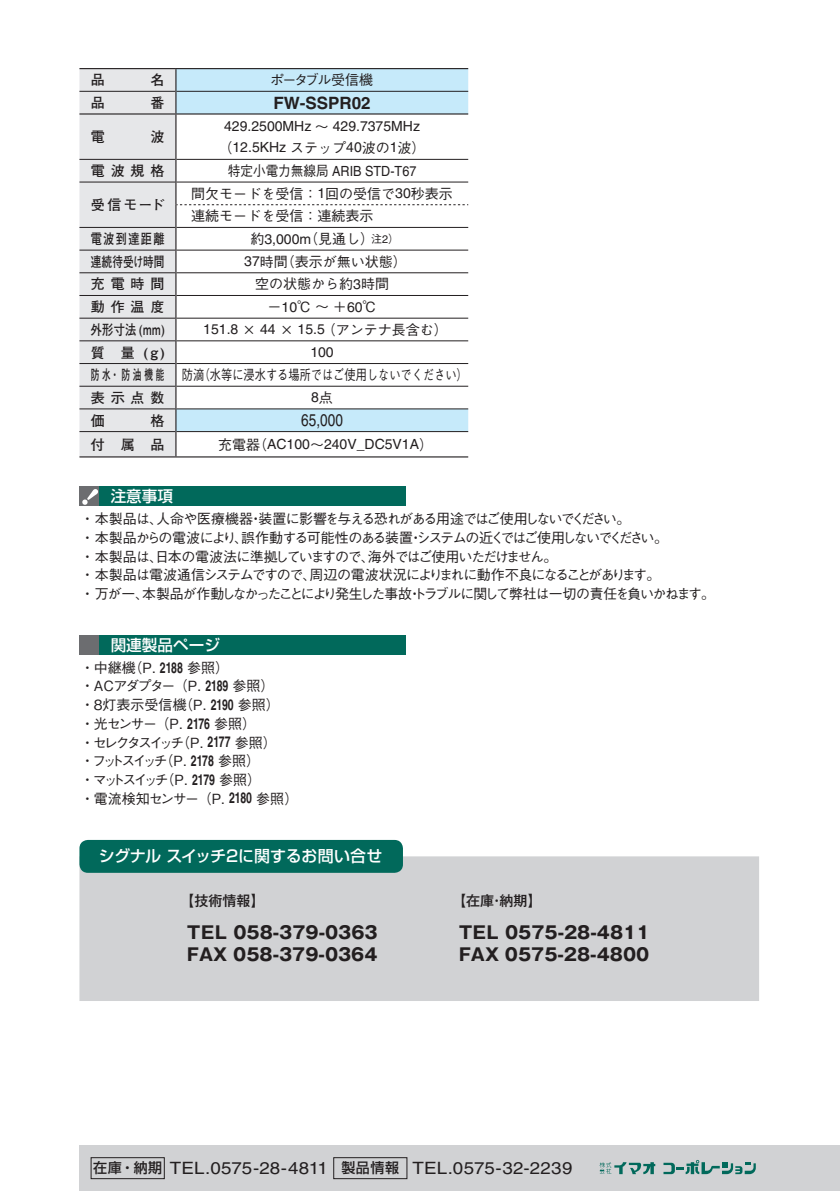
<style>
.page{position:relative;width:840px;height:1191px;background:#fff}
.page>*{position:absolute;margin:0;border:0;box-sizing:border-box;transform-origin:0 0}
.t1{font:700 17.4px/22px "Gothic MB101 Pr 6 N";color:#231f20}
.t2{font:17px "Helvetica LT Std";letter-spacing:.005em;color:#231f20;scale:1.1 1}
.t3{font:700 17px "Helvetica LT Std";color:#231f20}
.t4{font:17px "Helvetica LT Std";letter-spacing:.005em;color:#231f20;scale:.8 1}
.t5{font:500 16px "Shin Go Pr 6 N";letter-spacing:-.015em;color:#fff}
.t6{font:500 15.6px "Shin Go Pr 6 N";color:#fff}
.t7{font:500 14px/18.8px "Gothic BBB Pr 6 N";letter-spacing:-.095em;color:#231f20}
.t8{font:500 14px/18.8px "Gothic BBB Pr 6 N";letter-spacing:-.115em;color:#231f20}
.t9{font:14px/21px "Helvetica LT Std";color:#231f20;text-align:center}
.t10{font:500 14px/22.6px "Gothic BBB Pr 6 N";color:#231f20}
.t11{font:500 14px/22.8px "Gothic BBB Pr 6 N";color:#231f20;scale:.8 1}
.t12{font:700 14px "Futo Go B101 Pr 6 N";letter-spacing:.115em;color:#231f20}
.t13{font:500 14px "Gothic BBB Pr 6 N";letter-spacing:-.065em;color:#231f20}
.t14{font:14px "Helvetica LT Std";color:#231f20;scale:.9 1}
.t15{font:700 14px "Futo Go B101 Pr 6 N";letter-spacing:.115em;color:#231f20;scale:.8 1}
.t16{font:500 14px "Gothic MB101 Pr 6 N";color:#231f20}
.t17{font:700 14px "Futo Go B101 Pr 6 N";letter-spacing:.01em;color:#231f20;scale:.76 1}
.s1{font-family:"Gothic BBB Pr 6 N";font-weight:500}
.s2{font-family:"Helvetica LT Std";font-weight:400}
.s3{font-size:11px}
.s4{font-family:"Helvetica LT Std";font-weight:400;font-size:11px}
.s5{font-family:"Futo Go B101 Pr 6 N";font-weight:700}
.s6{font-family:"Helvetica LT Std";font-weight:700;font-size:15px}
.s7{font-family:"Shin Go Pr 6 N";font-weight:500;font-size:14px}
</style>
<div class="page">
<div style="left:79px;top:1145px;width:760px;height:46px;background:#d1d2d4"></div>
<div style="left:91px;top:1157px;width:73px;height:22px;border:1px solid #231f20"></div>
<div style="left:333px;top:1157px;width:74px;height:22px;border:1px solid #231f20"></div>
<svg style="left:599px;top:1162px;width:56px;height:12px"></svg>
<svg style="left:663px;top:1160px;width:92px;height:14px"></svg>
<hr style="left:79px;top:68px;width:97px;height:1px;background:#231f20">
<hr style="left:176px;top:68px;width:292px;height:1px;background:#231f20">
<svg style="left:79px;top:69px;width:389px;height:388px"></svg>
<div style="left:79px;top:486px;width:20px;height:20px;background:#6c6d70"></div>
<div style="left:99px;top:486px;width:306px;height:20px;background:#01695b"></div>
<svg style="left:82px;top:489px;width:16px;height:16px"></svg>
<div style="left:79px;top:856px;width:679px;height:145px;background:#d1d2d4"></div>
<div style="left:79px;top:840px;width:324px;height:33px;background:#01695b;border-radius:9px"></div>
<div style="left:79px;top:635px;width:20px;height:19px;background:#6c6d70"></div>
<div style="left:99px;top:635px;width:306px;height:19px;background:#01695b"></div>
<p class="t12" style="left:91px;top:69px;width:15px">品</p>
<p class="t12" style="left:150px;top:69px;width:15px">名</p>
<p class="t13" style="left:270px;top:69px;width:104px">ポータブル受信機</p>
<p class="t12" style="left:91px;top:91px;width:15px">品</p>
<p class="t12" style="left:150px;top:91px;width:15px">番</p>
<p class="t3" style="left:273px;top:92px;width:99px">FW-SSPR02</p>
<p class="t12" style="left:91px;top:125px;width:15px">電</p>
<p class="t12" style="left:150px;top:125px;width:15px">波</p>
<p class="t9" style="left:218px;top:116px;width:208px">429.2500MHz <span class="s1">～</span> 429.7375MHz<span class="s1">（</span>12.5KHz <span class="s1">ステップ</span>40<span class="s1">波の</span>1<span class="s1">波）</span></p>
<p class="t12" style="left:91px;top:159px;width:75px">電波規格</p>
<p class="t14" style="left:228px;top:163px;width:211px"><span class="s1">特定小電力無線局</span> ARIB STD-T67</p>
<p class="t12" style="left:91px;top:193px;width:76px">受信モード</p>
<p class="t10" style="left:191px;top:181px;width:263px">間欠モードを受信：<span class="s2">1</span>回の受信で<span class="s2">30</span>秒表示連続モードを受信：連続表示</p>
<p class="t15" style="left:91px;top:228px;width:94px">電波到達距離</p>
<p class="t13" style="left:250px;top:227px;width:150px">約<span class="s2">3,000m</span>（見通し）<span class="s3">注</span><span class="s4">2</span><span class="s3">）</span></p>
<p class="t17" style="left:91px;top:250px;width:98px">連続待受け時間</p>
<p class="t10" style="left:244px;top:249px;width:164px"><span class="s2">37</span>時間（表示が無い状態）</p>
<p class="t12" style="left:91px;top:273px;width:75px">充電時間</p>
<p class="t10" style="left:255px;top:272px;width:135px">空の状態から約<span class="s2">3</span>時間</p>
<p class="t12" style="left:91px;top:296px;width:75px">動作温度</p>
<p class="t13" style="left:267px;top:296px;width:110px">－<span class="s2">10</span>℃ ～＋<span class="s2">60</span>℃</p>
<p class="t15" style="left:91px;top:318px;width:94px">外形寸法 (mm)</p>
<p class="t9" style="left:203px;top:319px;width:246px">151.8 <span class="s1">×</span> 44 <span class="s1">×</span> 15.5 <span class="s1">（アンテナ長含む）</span></p>
<p class="t12" style="left:91px;top:341px;width:75px">質 量 (g)</p>
<p class="t11" style="left:91px;top:339px;width:472px;text-indent:219px"><span class="s2">100<br></span><span class="s5">防水・防油機能</span> 防滴（水等に浸水する場所ではご使用しないでください）<span class="s5">表示点数</span></p>
<p class="t9" style="left:311px;top:387px;width:23px">8<span class="s1">点</span></p>
<p class="t12" style="left:91px;top:409px;width:15px">価</p>
<p class="t12" style="left:150px;top:409px;width:15px">格</p>
<p class="t4" style="left:301px;top:410px;width:53px">65,000</p>
<p class="t12" style="left:91px;top:433px;width:75px">付属品</p>
<p class="t9" style="left:218px;top:434px;width:216px"><span class="s1">充電器（</span>AC100<span class="s1">～</span>240V_DC5V1A<span class="s1">）</span></p>
<p class="t6" style="left:111px;top:483px;width:64px">注意事項</p>
<p class="t7" style="left:81px;top:508px;width:635px">・ 本製品は､人命や医療機器・装置に影響を与える恐れがある用途ではご使用しないでください｡<br>・ 本製品からの電波により､誤作動する可能性のある装置・システムの近くではご使用しないでください｡<br>・ 本製品は、日本の電波法に準拠していますので、海外ではご使用いただけません。<br>・ 本製品は電波通信システムですので、周辺の電波状況によりまれに動作不良になることがあります。<br>・ 万が一、本製品が作動しなかったことにより発生した事故・トラブルに関して弊社は一切の責任を負いかねます。</p>
<p class="t6" style="left:111px;top:632px;width:111px">関連製品ページ</p>
<p class="t8" style="left:81px;top:657px;width:219px">・中継機（P. <span class="s6">2188</span> 参照）<br>・ACアダプター（P. <span class="s6">2189</span> 参照）・8灯表示受信機（P. <span class="s6">2190</span> 参照）<br>・光センサー（P. <span class="s6">2176</span> 参照）<br>・セレクタスイッチ（P. <span class="s6">2177</span> 参照）<br>・フットスイッチ（P. <span class="s6">2178</span> 参照）<br>・マットスイッチ（P. <span class="s6">2179</span> 参照）<br>・電流検知センサー（P. <span class="s6">2180</span> 参照）</p>
<p class="t5" style="left:99px;top:843px;width:285px">シグナル スイッチ2に関するお問い合せ</p>
<p class="t16" style="left:180px;top:888px;width:86px">【技術情報】</p>
<p class="t1" style="left:187px;top:920px;width:192px">TEL 058-379-0363<br>FAX 058-379-0364</p>
<p class="t16" style="left:452px;top:888px;width:91px">【在庫・納期】</p>
<p class="t1" style="left:459px;top:920px;width:192px">TEL 0575-28-4811<br>FAX 0575-28-4800</p>
<p class="t2" style="left:93px;top:1158px;width:437px"><span class="s7">在庫・納期</span> TEL.0575-28-4811 <span class="s7">製品情報</span> TEL.0575-32-2239</p>
</div>
